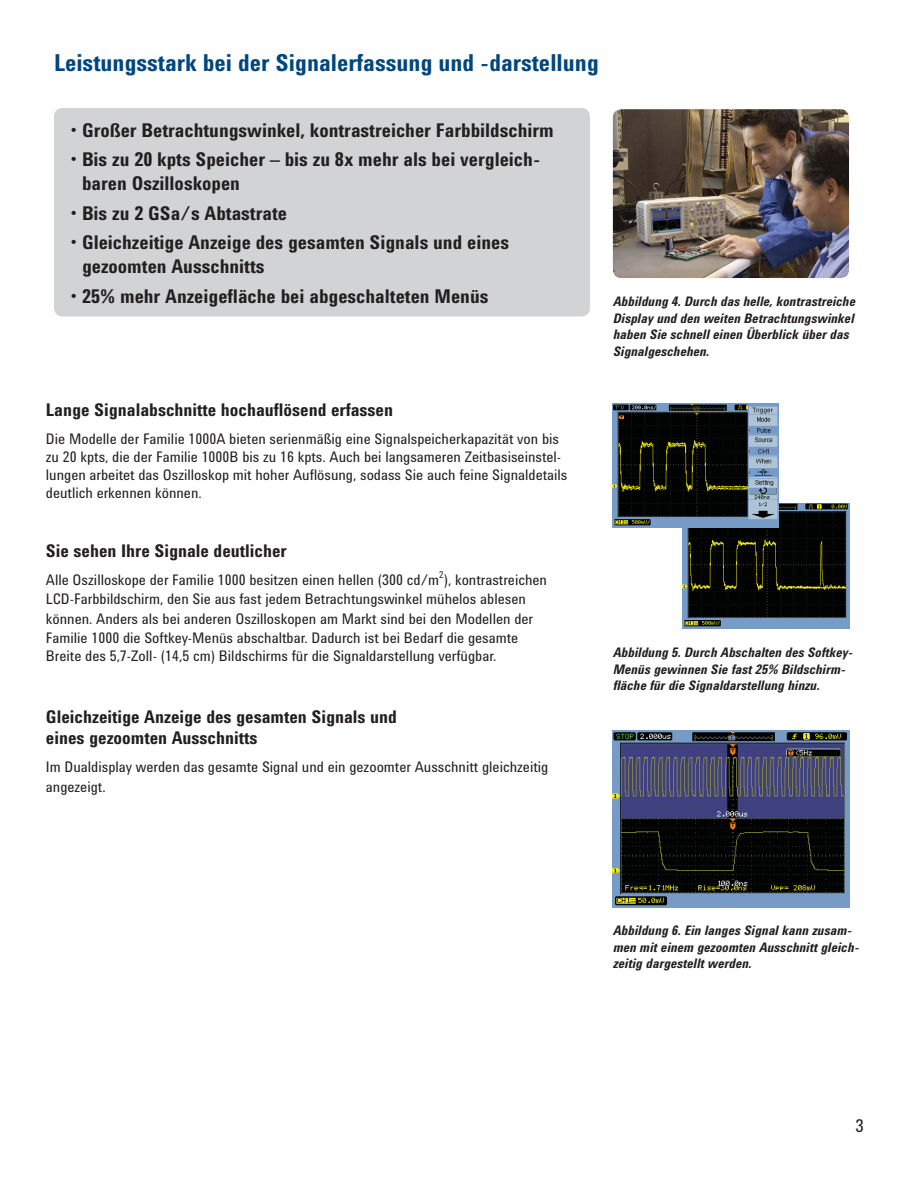
<style>
.page{position:relative;width:918px;height:1188px;background:#fff}
.page>*{position:absolute;margin:0;border:0;box-sizing:border-box;transform-origin:0 0}
.t1{font:700 24px "Agilent Condensed CFF";color:#00467f}
.t2{font:700 19.5px/24px "Agilent Condensed CFF";color:#231f20}
.t3{font:700 18px/21px "Agilent Condensed CFF";color:#231f20}
.t4{font:18px "Agilent Condensed CFF";color:#231f20}
.t5{font:15px/18px "Agilent Condensed CFF";color:#231f20}
.t6{font:italic 700 13.5px/16.5px "Agilent Condensed CFF";color:#231f20}
.t7{font:9.75px "Agilent Condensed CFF";color:#231f20}
.s1{font-weight:400}
</style>
<div class="page">
<div style="left:54px;top:108px;width:536px;height:208px;background:#d1d3d4;border-radius:8px"></div>
<img style="left:613px;top:109px;width:236px;height:169px;border-radius:9px">
<img style="left:613px;top:731px;width:236px;height:177px">
<img style="left:683px;top:503px;width:167px;height:125px">
<img style="left:613px;top:404px;width:165px;height:124px">
<h1 class="t1" style="left:54px;top:54px;width:546px">Leistungsstark bei der Signalerfassung und -dar stel lung</h1>
<h2 class="t2" style="left:70px;top:120px;width:485px"><span class="s1">•</span> Großer Betrachtungswinkel, kontrastreicher Farb bild schirm</h2>
<h2 class="t2" style="left:82px;top:150px;width:460px;text-indent:-12px"><span class="s1">•</span> Bis zu 20 kpts Speicher – bis zu 8x mehr als bei vergleich&shy;baren Oszillo skopen</h2>
<h2 class="t2" style="left:70px;top:203px;width:218px"><span class="s1">•</span> Bis zu 2 GSa/s Abtast rate</h2>
<h2 class="t2" style="left:82px;top:233px;width:429px;text-indent:-12px"><span class="s1">•</span> Gleich zeitige Anzeige des gesamten Signals und eines gezoomten Ausschnitts</h2>
<h2 class="t2" style="left:70px;top:286px;width:419px"><span class="s1">•</span> 25% mehr Anzeigefläche bei abgeschalteten Menüs</h2>
<p class="t6" style="left:613px;top:295px;width:244px">Abbildung 4. Durch das helle, kontrastreiche Display und den weiten Betrachtungswinkel haben Sie schnell einen Über blick über das Signalgeschehen.</p>
<p class="t3" style="left:46px;top:401px;width:349px">Lange Signalabschnitte hoch auflö send erfas sen</p>
<p class="t5" style="left:46px;top:431px;width:523px">Die Modelle der Familie 1000A bieten serien mäßig eine Signalspeicher kapa zität von bis zu 20 kpts, die der Familie 1000B bis zu 16 kpts. Auch bei langsameren Zeitbasiseinstel&shy;lungen arbeitet das Oszillo skop mit hoher Auflö sung, sodass Sie auch feine Signaldetails deutlich erkennen können.</p>
<p class="t3" style="left:46px;top:542px;width:242px">Sie sehen Ihre Signale deutlicher</p>
<p class="t5" style="left:46px;top:572px;width:503px">Alle Oszillo skope der Familie 1000 besitzen einen hellen (300 cd/m ), kontrastreichen</p>
<p class="t7" style="left:439px;top:571px;width:6px">2</p>
<p class="t5" style="left:46px;top:591px;width:489px;line-height:19.5px">LCD-Farb bild schirm, den Sie aus fast jedem Betrachtungswinkel mühelos ablesen können. Anders als bei anderen Oszillo skopen am Markt sind bei den Modellen der<br>Familie 1000 die Softkey-Menüs abschaltbar. Dadurch ist bei Bedarf die gesamte</p>
<p class="t5" style="left:46px;top:649px;width:452px">Breite des 5,7-Zoll- (14,5 cm) Bild schirms für die Signaldarstellung verfüg bar.</p>
<p class="t3" style="left:46px;top:709px;width:353px">Gleich zeitige Anzeige des gesamten Signals und eines gezoomten Ausschnitts</p>
<p class="t5" style="left:46px;top:759px;width:504px;line-height:19.5px">Im Dual display werden das gesamte Signal und ein gezoomter Ausschnitt gleich zeitig ange zeigt.</p>
<p class="t6" style="left:613px;top:646px;width:242px">Abbildung 5. Durch Abschalten des Softkey-<br>Menüs gewinnen Sie fast 25% Bild schirm&shy;fläche für die Signaldarstellung hinzu.</p>
<p class="t6" style="left:613px;top:924px;width:248px">Abbildung 6. Ein langes Signal kann zusam&shy;men mit einem gezoomten Ausschnitt gleich&shy;zeitig dargestellt werden.</p>
<p class="t4" style="left:855px;top:1119px;width:10px">3</p>
</div>
